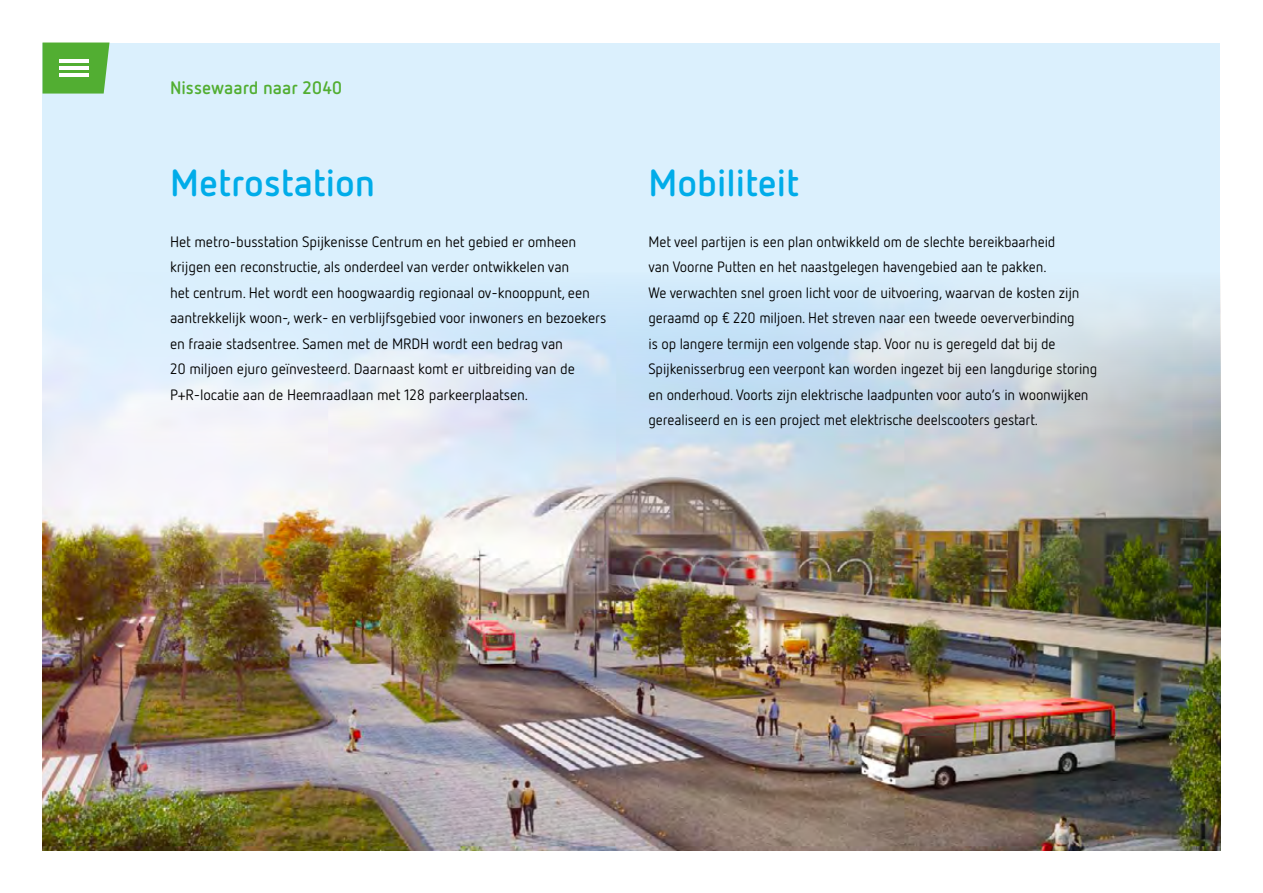
<style>
.page{position:relative;width:1263px;height:893px;background:#fff}
.page>*{position:absolute;margin:0;border:0;box-sizing:border-box;transform-origin:0 0}
.t1{font:700 37.5px "Netto OT";color:#00ace9}
.t2{font:700 18px "Netto OT";color:#52ae32}
.t3{font:15px/25.5px "Netto OT";letter-spacing:-.01em;color:#000}
</style>
<div class="page">
<div style="left:43px;top:43px;width:1177px;height:807px;background:#dbf0fd"></div>
<img style="left:43px;top:289px;width:1177px;height:561px">
<svg style="left:43px;top:43px;width:66px;height:51px"></svg>
<hr style="left:60px;top:59px;width:29px;height:4px;background:#fff">
<hr style="left:60px;top:66px;width:29px;height:4px;background:#fff">
<hr style="left:60px;top:73px;width:29px;height:4px;background:#fff">
<p class="t2" style="left:170px;top:76px;width:174px">Nissewaard naar 2040</p>
<h1 class="t1" style="left:170px;top:159px;width:207px">Metrostation</h1>
<p class="t3" style="left:170px;top:228px;width:438px">Het metro-busstation Spijkenisse Centrum en het gebied er omheen krijgen een reconstructie, als onderdeel van verder ontwikkelen van<br>het centrum. Het wordt een hoogwaardig regionaal ov-knooppunt, een aantrekkelijk woon-, werk- en verblijfsgebied voor inwoners en bezoekers en fraaie stadsentree. Samen met de MRDH wordt een bedrag van<br>20 miljoen ejuro geïnvesteerd. Daarnaast komt er uitbreiding van de P+R-locatie aan de Heemraadlaan met 128 parkeerplaatsen.</p>
<h1 class="t1" style="left:648px;top:159px;width:152px">Mobiliteit</h1>
<p class="t3" style="left:648px;top:228px;width:450px">Met veel partijen is een plan ontwikkeld om de slechte bereikbaarheid<br>van Voorne Putten en het naastgelegen havengebied aan te pakken.<br>We verwachten snel groen licht voor de uitvoering, waarvan de kosten zijn geraamd op € 220 miljoen. Het streven naar een tweede oeververbinding<br>is op langere termijn een volgende stap. Voor nu is geregeld dat bij de Spijkenisserbrug een veerpont kan worden ingezet bij een langdurige storing en onderhoud. Voorts zijn elektrische laadpunten voor auto’s in woonwijken gerealiseerd en is een project met elektrische deelscooters gestart.</p>
</div>
